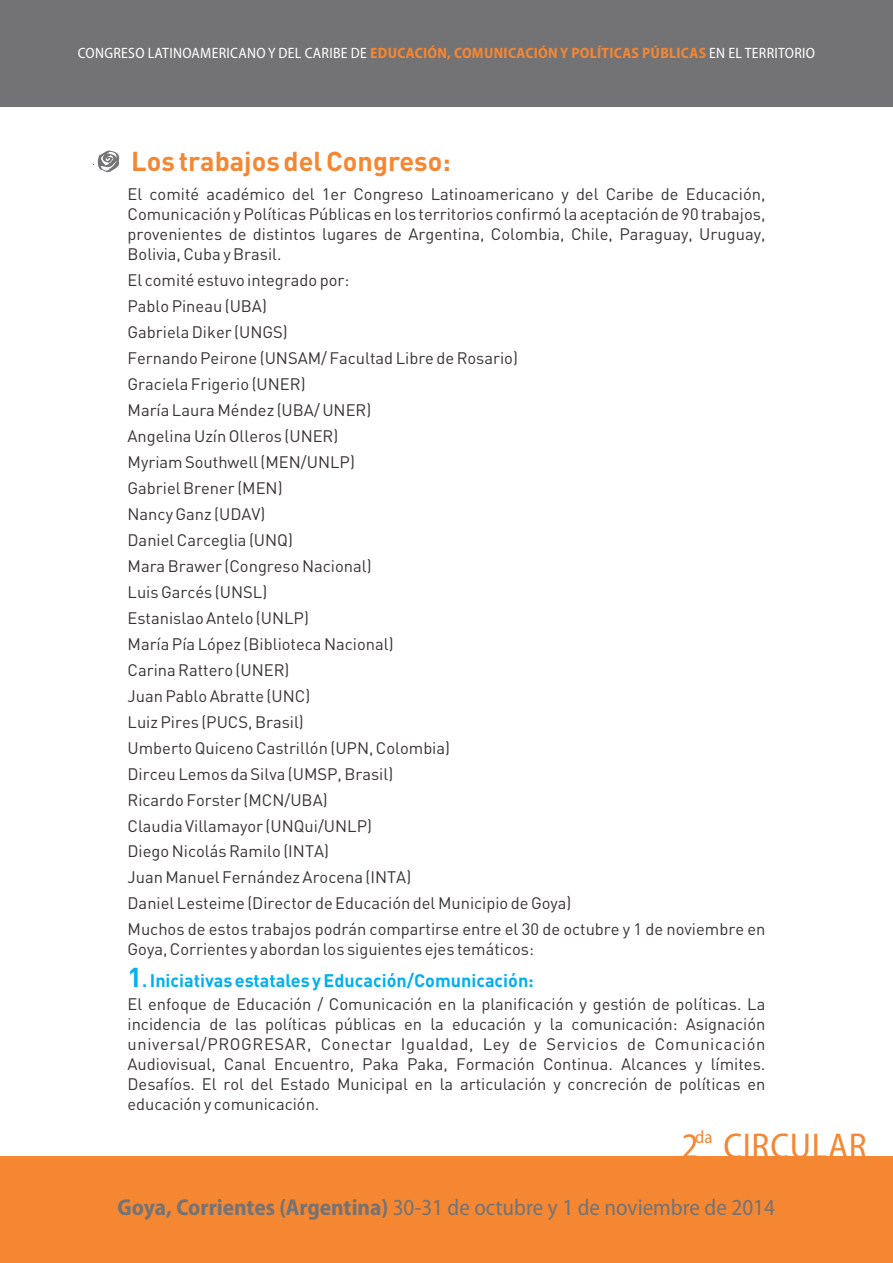
<style>
.page{position:relative;width:893px;height:1263px;background:#fff}
.page>*{position:absolute;margin:0;border:0;box-sizing:border-box;transform-origin:0 0}
.t1{font:semi-condensed 36px "Myriad Pro";letter-spacing:.02em;color:#f58733}
.t2{font:700 27px "DIN Pro";color:#f58733}
.t3{font:semi-condensed 22.95px "Myriad Pro";color:#737375}
.t4{font:700 18px "DIN Pro";color:#00b0f0}
.t5{font:semi-condensed 18px "Myriad Pro";color:#f58733}
.t6{font:16.5px/26px "DIN";color:#383336;text-align:justify}
.t7{font:semi-condensed 15px "Myriad Pro";letter-spacing:.02em;color:#fff}
.s1{font-weight:700;color:#f58733}
.s2{font-size:27px}
.s3{font-weight:700}
</style>
<div class="page">
<div style="left:0;top:0;width:893px;height:106px;background:#737375"></div>
<div style="left:0;top:1157px;width:893px;height:106px;background:#f58733"></div>
<svg style="left:93px;top:151px;width:27px;height:21px"></svg>
<p class="t7" style="left:78px;top:47px;width:739px">CONGRESO LATINOAMERICANO Y DEL CARIBE DE <span class="s1">EDUCACIÓN, COMUNICACIÓN Y POLÍTICAS PÚBLICAS</span> EN EL TERRITORIO</p>
<h2 class="t2" style="left:131px;top:150px;width:321px">Los trabajos del Congreso:</h2>
<p class="t6" style="left:128px;top:183px;width:639px;line-height:20px">El comité académico del 1er Congreso Latinoamericano y del Caribe de Educación, Comunicación y Políticas Públicas en los territorios confirmó la aceptación de 90 trabajos, provenientes de distintos lugares de Argentina, Colombia, Chile, Paraguay, Uruguay, Bolivia, Cuba y Brasil.</p>
<p class="t6" style="left:128px;top:266px;width:639px;text-align:left">El comité estuvo integrado por:<br>Pablo Pineau (UBA)<br>Gabriela Diker (UNGS)<br>Fernando Peirone (UNSAM/ Facultad Libre de Rosario)<br>Graciela Frigerio (UNER)<br>María Laura Méndez (UBA/ UNER)<br>Angelina Uzín Olleros (UNER)<br>Myriam Southwell (MEN/UNLP)<br>Gabriel Brener (MEN)<br>Nancy Ganz (UDAV)<br>Daniel Carceglia (UNQ)<br>Mara Brawer (Congreso Nacional)<br>Luis Garcés (UNSL)<br>Estanislao Antelo (UNLP)<br>María Pía López (Biblioteca Nacional)<br>Carina Rattero (UNER)<br>Juan Pablo Abratte (UNC)<br>Luiz Pires (PUCS, Brasil)<br>Umberto Quiceno Castrillón (UPN, Colombia)<br>Dirceu Lemos da Silva (UMSP, Brasil)<br>Ricardo Forster (MCN/UBA)<br>Claudia Villamayor (UNQui/UNLP)<br>Diego Nicolás Ramilo (INTA)<br>Juan Manuel Fernández Arocena (INTA)<br>Daniel Lesteime (Director de Educación del Municipio de Goya)<br>Muchos de estos trabajos podrán compartirse entre el 30 de octubre y 1 de noviembre en</p>
<p class="t6" style="left:128px;top:936px;width:408px">Goya, Corrientes y abordan los siguientes ejes temáticos:</p>
<p class="t4" style="left:128px;top:973px;width:408px"><span class="s2">1</span>. Iniciativas estatales y Educación/Comunicación:</p>
<p class="t6" style="left:128px;top:993px;width:639px;line-height:20px">El enfoque de Educación / Comunicación en la planificación y gestión de políticas. La incidencia de las políticas públicas en la educación y la comunicación: Asignación universal/PROGRESAR, Conectar Igualdad, Ley de Servicios de Comunicación Audiovisual, Canal Encuentro, Paka Paka, Formación Continua. Alcances y límites.<br>Desafíos. El rol del Estado Municipal en la articulación y concreción de políticas en educación y comunicación.</p>
<p class="t5" style="left:695px;top:1130px;width:19px">da</p>
<h1 class="t1" style="left:681px;top:1131px;width:187px">2 CIRCULAR</h1>
<h3 class="t3" style="left:118px;top:1198px;width:659px"><span class="s3">Goya, Corrientes (Argentina)</span> 30-31 de octubre y 1 de noviembre de 2014</h3>
</div>
